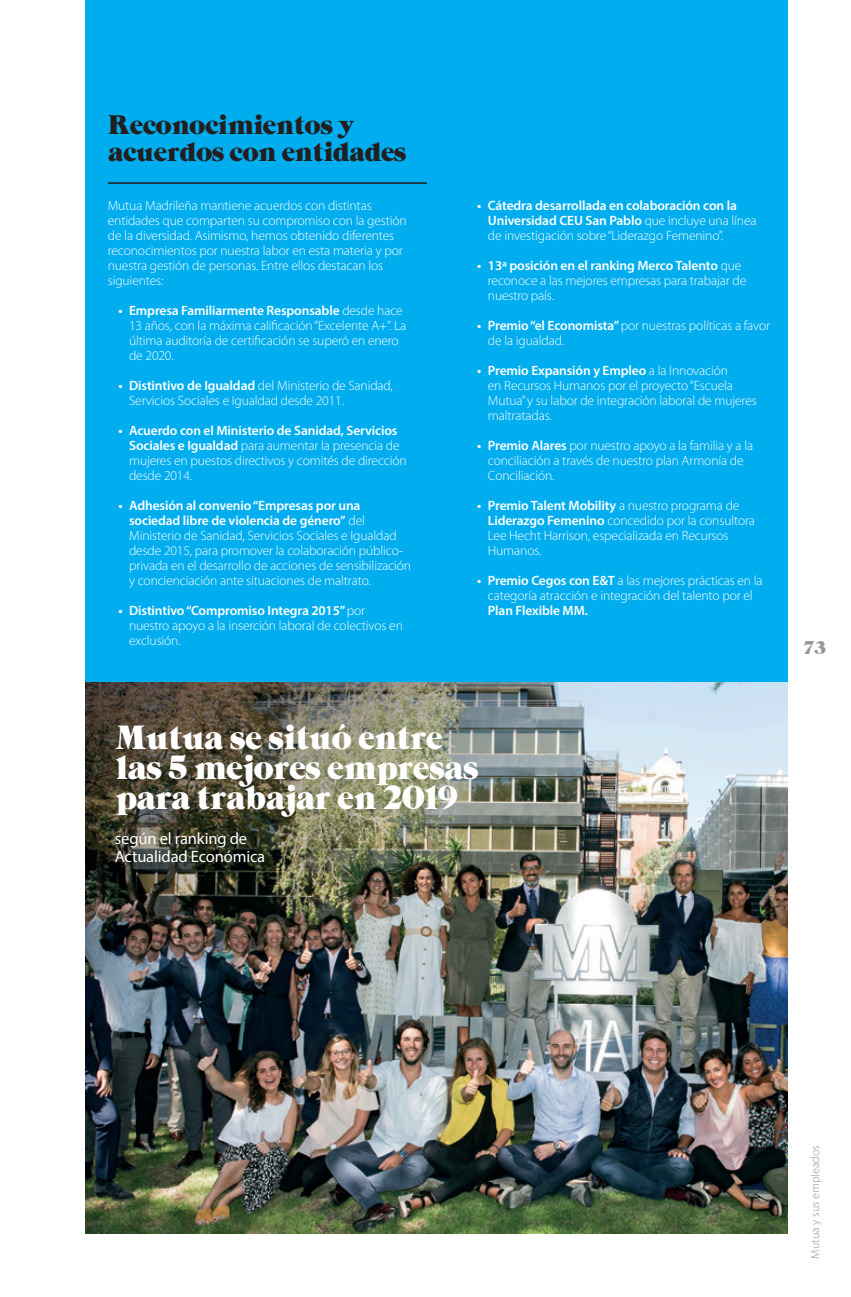
<style>
.page{position:relative;width:851px;height:1297px;background:#fff}
.page>*{position:absolute;margin:0;border:0;box-sizing:border-box;transform-origin:0 0}
.t1{font:30px/30px "Grouch";letter-spacing:-.05em;color:#fff}
.t2{font:24px/27px "Grouch";letter-spacing:-.05em;color:#231f20}
.t3{font:16.5px/18px "Myriad Pro";letter-spacing:-.01em;color:#fff}
.t4{font:16.5px "Grouch";color:#939598}
.t5{font:300 13.5px/15px "Myriad Pro";letter-spacing:-.01em;color:#fff}
.t6{font:600 13.5px/15px "Myriad Pro";letter-spacing:-.01em;color:#fff}
.t7{font:300 12px "Myriad Pro";color:#939598}
.s1{font-weight:600}
.s2{font-weight:300}
</style>
<div class="page">
<div style="left:85px;top:0;width:702px;height:690px;background:#00aeef"></div>
<hr style="left:108px;top:182px;width:319px;height:2px;background:#231f20">
<img style="left:85px;top:682px;width:702px;height:551px">
<h2 class="t2" style="left:108px;top:110px;width:300px">Reconocimientos y acuerdos con entidades</h2>
<p class="t5" style="left:108px;top:198px;width:300px">Mutua Madrileña mantiene acuerdos con distintas entidades que comparten su compromiso con la gestión de la diversidad. Asimismo, hemos obtenido diferentes reconocimientos por nuestra labor en esta materia y por nuestra gestión de personas. Entre ellos destacan los siguientes:</p>
<p class="t5" style="left:129px;top:303px;width:279px;text-indent:-11px"><span class="s1">• Empresa Familiarmente Responsable</span> desde hace 13 años, con la máxima calificación “Excelente A+”. La última auditoría de certificación se superó en enero de 2020.</p>
<p class="t5" style="left:129px;top:378px;width:265px;text-indent:-11px"><span class="s1">• Distintivo de Igualdad</span> del Ministerio de Sanidad,<br>Servicios Sociales e Igualdad desde 2011.</p>
<p class="t5" style="left:129px;top:423px;width:279px;text-indent:-11px"><span class="s1">• Acuerdo con el Ministerio de Sanidad, Servicios Sociales e Igualdad</span> para aumentar la presencia de mujeres en puestos directivos y comités de dirección desde 2014.</p>
<p class="t5" style="left:129px;top:498px;width:283px;text-indent:-11px"><span class="s1">• Adhesión al convenio “Empresas por una sociedad libre de violencia de género”</span> del Ministerio de Sanidad, Servicios Sociales e Igualdad desde 2015, para promover la colaboración público&shy;privada en el desarrollo de acciones de sensibilización y concienciación ante situaciones de maltrato.</p>
<p class="t5" style="left:129px;top:603px;width:275px;text-indent:-11px"><span class="s1">• Distintivo “Compromiso Integra 2015”</span> por nuestro apoyo a la inserción laboral de colectivos en exclusión.</p>
<p class="t6" style="left:488px;top:197px;width:270px;text-indent:-11px">• Cátedra desarrollada en colaboración con la<br>Universidad CEU San Pablo <span class="s2">que incluye una línea de investigación sobre “Liderazgo Femenino”.</span></p>
<p class="t5" style="left:488px;top:258px;width:260px;text-indent:-11px"><span class="s1">• 13ª posición en el ranking Merco Talento</span> que reconoce a las mejores empresas para trabajar de nuestro país.</p>
<p class="t5" style="left:488px;top:318px;width:284px;text-indent:-11px"><span class="s1">• Premio “el Economista”</span> por nuestras políticas a favor de la igualdad.</p>
<p class="t5" style="left:488px;top:363px;width:270px;text-indent:-11px"><span class="s1">• Premio Expansión y Empleo</span> a la Innovación<br>en Recursos Humanos por el proyecto “Escuela Mutua” y su labor de integración laboral de mujeres maltratadas.</p>
<p class="t5" style="left:488px;top:438px;width:267px;text-indent:-11px"><span class="s1">• Premio Alares</span> por nuestro apoyo a la familia y a la conciliación a través de nuestro plan Armonía de<br>Conciliación.</p>
<p class="t5" style="left:488px;top:498px;width:269px;text-indent:-11px"><span class="s1">• Premio Talent Mobility</span> a nuestro programa de <span class="s1">Liderazgo Femenino</span> concedido por la consultora Lee Hecht Harrison, especializada en Recursos Humanos.</p>
<p class="t5" style="left:477px;top:573px;width:287px;text-align:center"><span class="s1">• Premio Cegos con E&amp;T</span> a las mejores prácticas en la categoría atracción e integración del talento por el</p>
<p class="t6" style="left:488px;top:602px;width:101px">Plan Flexible MM.</p>
<h1 class="t1" style="left:115px;top:722px;width:366px">Mutua se situó entre las 5 mejores empresas para trabajar en 2019</h1>
<p class="t3" style="left:115px;top:829px;width:152px">según el ranking de<br>Actualidad Económica</p>
<p class="t4" style="left:803px;top:636px;width:24px">73</p>
<p class="t7" style="left:808px;top:1259px;width:115px;rotate:-90deg">Mutua y sus empleados</p>
</div>
